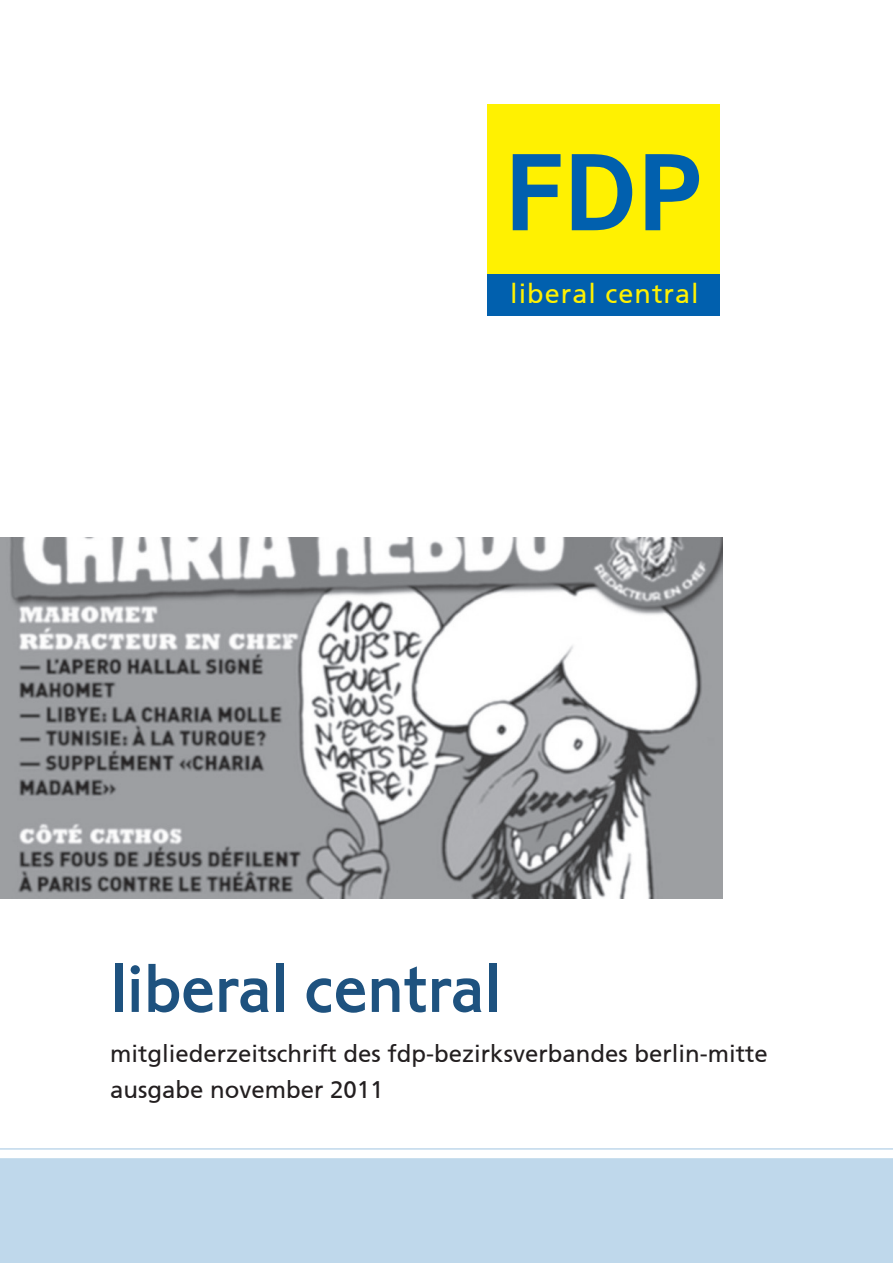
<style>
.page{position:relative;width:893px;height:1263px;background:#fff}
.page>*{position:absolute;margin:0;border:0;box-sizing:border-box;transform-origin:0 0}
.t1{font:72px "Corinthian Medium Plain";color:#1e527f}
.t2{font:27px "Frutiger CE";letter-spacing:.04em;color:#fff101}
.t3{font:24px/36px "Frutiger CE";color:#231f20}
</style>
<div class="page">
<div style="left:0;top:1158px;width:893px;height:105px;background:#bfd8eb"></div>
<hr style="left:0;top:1148px;width:893px;height:2px;background:#bfd8eb">
<div style="left:488px;top:273px;width:232px;height:43px;background:#0160ae"></div>
<div style="left:488px;top:104px;width:232px;height:169px;background:#fff101"></div>
<svg style="left:513px;top:154px;width:47px;height:76px"></svg>
<svg style="left:572px;top:154px;width:60px;height:76px"></svg>
<svg style="left:645px;top:154px;width:54px;height:76px"></svg>
<img style="left:0;top:538px;width:723px;height:361px">
<p class="t2" style="left:510px;top:278px;width:190px">liberal central</p>
<h1 class="t1" style="left:110px;top:946px;width:393px">liberal central</h1>
<p class="t3" style="left:110px;top:1036px;width:659px">mitgliederzeitschrift des fdp-bezirksverbandes berlin-mitte ausgabe november 2011</p>
</div>
